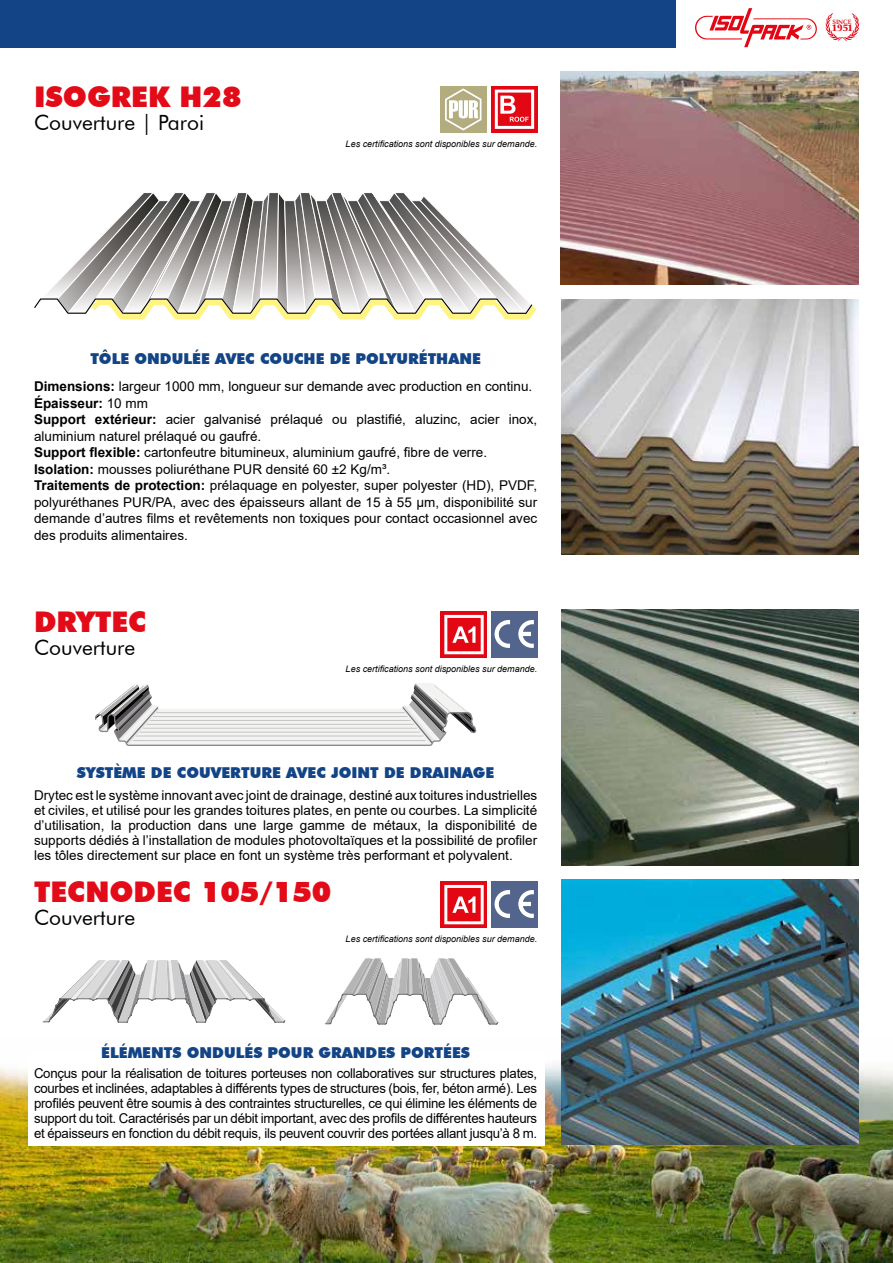
<style>
.page{position:relative;width:893px;height:1263px;background:#fff}
.page>*{position:absolute;margin:0;border:0;box-sizing:border-box;transform-origin:0 0}
.t1{font:900 28.5px "Futura BT";color:#e30b17}
.t2{font:21px "Futura BT";color:#000}
.t3{font:900 15px "Futura BT";color:#134486}
.t4{font:13.5px/16.5px "Arial";color:#000;text-align:justify}
.t5{font:900 10.2px "Giovanni Std";color:#e30613}
.t6{font:italic 9px "Arial";color:#000}
.t7{font:700 6.45px "Giovanni Std";color:#e30613}
.s1{font-weight:700}
</style>
<div class="page">
<img style="left:0;top:1065px;width:893px;height:198px">
<img style="left:561px;top:72px;width:298px;height:212px">
<img style="left:561px;top:299px;width:298px;height:255px">
<div style="left:491px;top:86px;width:46px;height:46px;background:linear-gradient(to right,#e30613,#e30613)"></div>
<svg style="left:495px;top:90px;width:39px;height:39px"></svg>
<div style="left:440px;top:86px;width:46px;height:46px;background:#b2ac7f"></div>
<svg style="left:445px;top:88px;width:36px;height:43px"></svg>
<svg style="left:34px;top:193px;width:503px;height:126px"></svg>
<img style="left:561px;top:610px;width:298px;height:255px">
<img style="left:561px;top:880px;width:298px;height:264px">
<div style="left:441px;top:611px;width:46px;height:47px;background:linear-gradient(to right,#e30613,#e30613)"></div>
<svg style="left:444px;top:615px;width:40px;height:39px"></svg>
<div style="left:491px;top:611px;width:46px;height:46px;background:#53658d"></div>
<svg style="left:518px;top:620px;width:16px;height:28px"></svg>
<svg style="left:494px;top:620px;width:16px;height:28px"></svg>
<div style="left:441px;top:881px;width:46px;height:47px;background:#e30613"></div>
<svg style="left:444px;top:885px;width:40px;height:39px"></svg>
<div style="left:491px;top:881px;width:46px;height:46px;background:#53658d"></div>
<svg style="left:518px;top:890px;width:16px;height:28px"></svg>
<svg style="left:494px;top:890px;width:16px;height:28px"></svg>
<svg style="left:95px;top:683px;width:382px;height:63px"></svg>
<svg style="left:42px;top:960px;width:244px;height:63px"></svg>
<svg style="left:325px;top:958px;width:174px;height:66px"></svg>
<div style="left:28px;top:1052px;width:516px;height:93px;background:#fff"></div>
<div style="left:0;top:0;width:675px;height:47px;background:#134486"></div>
<svg style="left:695px;top:8px;width:122px;height:39px"></svg>
<svg style="left:825px;top:13px;width:34px;height:28px"></svg>
<h1 class="t1" style="left:34px;top:80px;width:209px">ISOGREK H28</h1>
<h2 class="t2" style="left:34px;top:109px;width:172px">Couverture | Paroi</h2>
<p class="t6" style="left:346px;top:138px;width:193px">Les certifications sont disponibles sur demande.</p>
<p class="t3" style="left:90px;top:349px;width:392px">TÔLE ONDULÉE AVEC COUCHE DE POLYURÉTHANE</p>
<p class="t4" style="left:34px;top:378px;width:505px;text-align:left"><span class="s1">Dimensions:</span> largeur 1000 mm, longueur sur demande avec production en continu.<br><span class="s1">Épaisseur:</span> 10 mm<br><span class="s1">Support extérieur:</span> acier galvanisé prélaqué ou plastifié, aluzinc, acier inox, aluminium naturel prélaqué ou gaufré.<br><span class="s1">Support flexible:</span> cartonfeutre bitumineux, aluminium gaufré, fibre de verre.<br><span class="s1">Isolation:</span> mousses poliuréthane PUR densité 60 ±2 Kg/m³.<br><span class="s1">Traitements de protection:</span> prélaquage en polyester, super polyester (HD), PVDF, polyuréthanes PUR/PA, avec des épaisseurs allant de 15 à 55 μm, disponibilité sur demande d’autres films et revêtements non toxiques pour contact occasionnel avec des produits alimentaires.</p>
<h1 class="t1" style="left:34px;top:605px;width:114px">DRYTEC</h1>
<h2 class="t2" style="left:34px;top:634px;width:103px">Couverture</h2>
<p class="t6" style="left:346px;top:663px;width:193px">Les certifications sont disponibles sur demande.</p>
<p class="t3" style="left:77px;top:763px;width:419px">SYSTÈME DE COUVERTURE AVEC JOINT DE DRAINAGE</p>
<p class="t4" style="left:34px;top:788px;width:505px;line-height:15px">Drytec est le système innovant avec joint de drainage, destiné aux toitures industrielles et civiles, et utilisé pour les grandes toitures plates, en pente ou courbes. La simplicité d’utilisation, la production dans une large gamme de métaux, la disponibilité de supports dédiés à l’installation de modules photovoltaïques et la possibilité de profiler les tôles directement sur place en font un système très performant et polyvalent.</p>
<h1 class="t1" style="left:34px;top:875px;width:299px">TECNODEC 105/150</h1>
<h2 class="t2" style="left:34px;top:904px;width:103px">Couverture</h2>
<p class="t6" style="left:346px;top:933px;width:193px">Les certifications sont disponibles sur demande.</p>
<p class="t3" style="left:101px;top:1044px;width:370px">ÉLÉMENTS ONDULÉS POUR GRANDES PORTÉES</p>
<p class="t4" style="left:34px;top:1066px;width:505px;line-height:15px">Conçus pour la réalisation de toitures porteuses non collaboratives sur structures plates, courbes et inclinées, adaptables à différents types de structures (bois, fer, béton armé). Les profilés peuvent être soumis à des contraintes structurelles, ce qui élimine les éléments de support du toit. Caractérisés par un débit important, avec des profils de différentes hauteurs et épaisseurs en fonction du débit requis, ils peuvent couvrir des portées allant jusqu’à 8 m.</p>
<p class="t7" style="left:832px;top:18px;width:20px">SINCE</p>
<p class="t5" style="left:831px;top:22px;width:23px">1951</p>
</div>
